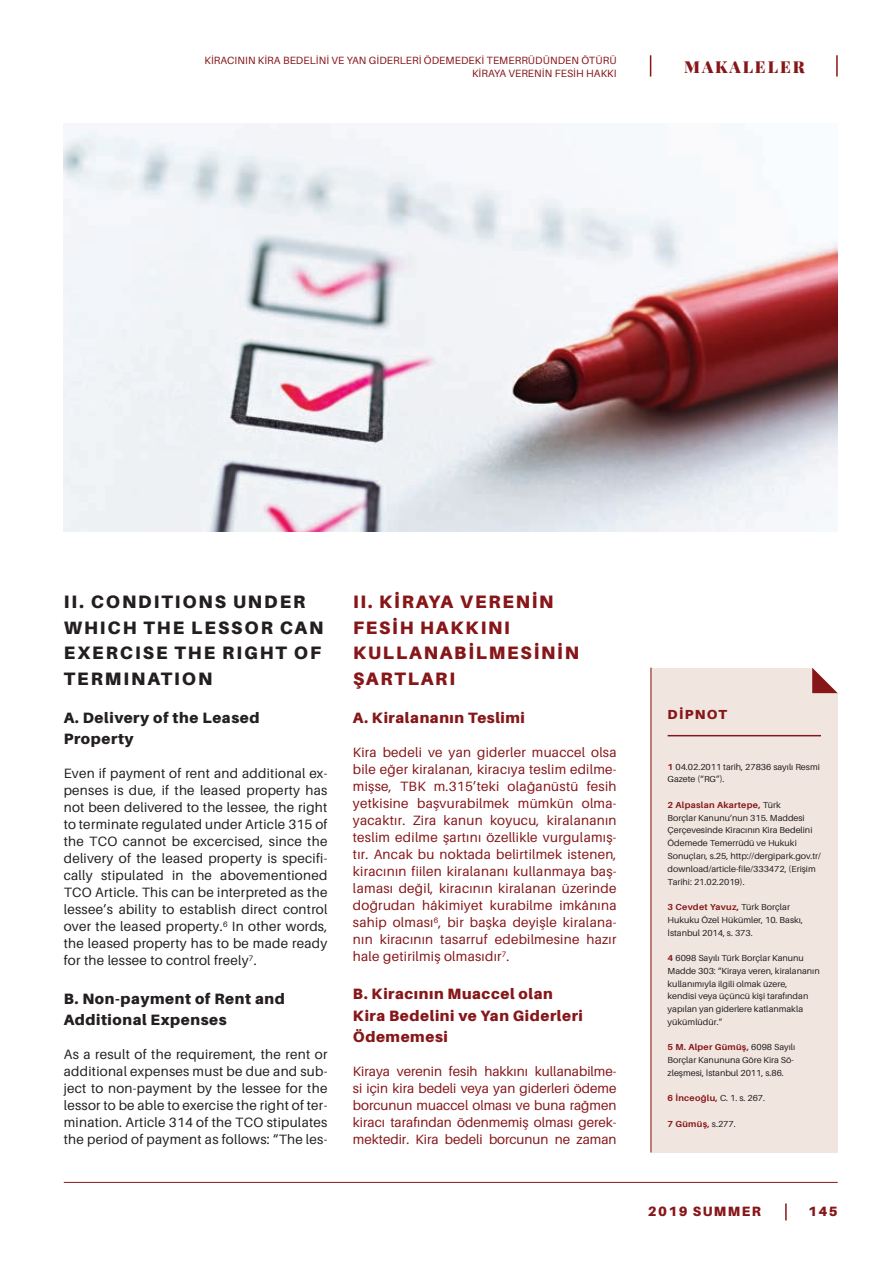
<style>
.page{position:relative;width:893px;height:1263px;background:#fff}
.page>*{position:absolute;margin:0;border:0;box-sizing:border-box;transform-origin:0 0}
.ING_metin_baslik{font:900 18px/25.5px "Aileron";letter-spacing:.11em;color:#231f20}
.TR_metin_baslik{font:900 18px/25.5px "Aileron";letter-spacing:.1em;color:#871619}
.t1{font:900 16.5px "Playfair Display";letter-spacing:.12em;color:#871619}
.TR_alt_baslik{font:900 15px/21.3px "Aileron";letter-spacing:.04em;color:#871619}
.ING_alt_baslik{font:900 15px/21.3px "Aileron";letter-spacing:.04em;color:#231f20}
.TR_metin{font:13.5px/17px "Aileron";letter-spacing:.01em;color:#871619;text-align:justify}
.ING_metin{font:13.5px/17px "Aileron";letter-spacing:.02em;color:#231f20;text-align:justify}
.t2{font:900 13.5px "Aileron";letter-spacing:.105em;color:#871619}
.t3{font:900 13.05px "Aileron";letter-spacing:.1em;color:#871619}
.t4{font:10.5px/12.8px "Aileron";letter-spacing:.01em;color:#871619;text-align:right}
.t5{font:8.7px/12.8px "Aileron";color:#231f20}
.t6{font:700 8.7px "Aileron";letter-spacing:.03em;color:#871619}
.s1{font-weight:700;color:#871619}
.s2{font-weight:400;color:#231f20}
</style>
<div class="page">
<hr style="left:64px;top:1182px;width:774px;height:1px;background:#871619">
<svg style="left:785px;top:1203px;width:2px;height:17px"></svg>
<svg style="left:650px;top:55px;width:1px;height:22px"></svg>
<hr style="left:836px;top:55px;width:2px;height:22px;background:#871619">
<img style="left:64px;top:123px;width:774px;height:408px">
<div style="left:651px;top:668px;width:187px;height:484px;background:#f0e5df"></div>
<hr style="left:668px;top:735px;width:153px;height:1px;background:#871619">
<svg style="left:812px;top:668px;width:26px;height:25px"></svg>
<hr style="left:651px;top:668px;width:1px;height:484px;background:#871619">
<p class="t4" style="left:205px;top:54px;width:413px">KİRACININ KİRA BEDELİNİ VE YAN GİDERLERİ ÖDEMEDEKİ TEMERRÜDÜNDEN ÖTÜRÜ<br>KİRAYA VERENİN FESİH HAKKI</p>
<p class="t1" style="left:684px;top:54px;width:122px">MAKALELER</p>
<p class="ING_metin_baslik" style="left:64px;top:589px;width:261px">II. CONDITIONS UNDER<br>WHICH THE LESSOR CAN<br>EXERCISE THE RIGHT OF<br>TERMINATION</p>
<p class="ING_alt_baslik" style="left:64px;top:707px;width:197px">A. Delivery of the Leased<br>Property</p>
<p class="ING_metin" style="left:64px;top:765px;width:265px">Even if payment of rent and additional ex&shy;penses is due, if the leased property has not been delivered to the lessee, the right to terminate regulated under Article 315 of the TCO cannot be excercised, since the delivery of the leased property is specifi&shy;cally stipulated in the abovementioned TCO Article. This can be interpreted as the lessee’s ability to establish direct control over the leased property.<sup>6</sup> In other words, the leased property has to be made ready for the lessee to control freely<sup>7</sup>.</p>
<p class="ING_alt_baslik" style="left:64px;top:987px;width:222px">B. Non-payment of Rent and<br>Additional Expenses</p>
<p class="ING_metin" style="left:64px;top:1046px;width:265px">As a result of the requirement, the rent or additional expenses must be due and sub&shy;ject to non-payment by the lessee for the lessor to be able to exercise the right of ter&shy;mination. Article 314 of the TCO stipulates the period of payment as follows: “The les-</p>
<p class="TR_metin_baslik" style="left:353px;top:589px;width:227px">II. KIRAYA VERENIN<br>FESIH HAKKINI<br>KULLANABILMESININ<br>ŞARTLARI</p>
<p class="TR_alt_baslik" style="left:353px;top:707px;width:174px">A. Kiralananın Teslimi</p>
<p class="TR_metin" style="left:353px;top:744px;width:265px">Kira bedeli ve yan giderler muaccel olsa bile eğer kiralanan, kiracıya teslim edilme&shy;mişse, TBK m.315’teki olağanüstü fesih yetkisine başvurabilmek mümkün olma&shy;yacaktır. Zira kanun koyucu, kiralananın teslim edilme şartını özellikle vurgulamış&shy;tır. Ancak bu noktada belirtilmek istenen, kiracının fiilen kiralananı kullanmaya baş&shy;laması değil, kiracının kiralanan üzerinde doğrudan hâkimiyet kurabilme imkânına sahip olması<sup>6</sup>, bir başka deyişle kiralana&shy;nın kiracının tasarruf edebilmesine hazır hale getirilmiş olmasıdır<sup>7</sup>.</p>
<p class="TR_alt_baslik" style="left:353px;top:983px;width:231px">B. Kiracının Muaccel olan<br>Kira Bedelini ve Yan Giderleri<br>Ödememesi</p>
<p class="TR_metin" style="left:353px;top:1063px;width:265px">Kiraya verenin fesih hakkını kullanabilme&shy;si için kira bedeli veya yan giderleri ödeme borcunun muaccel olması ve buna rağmen kiracı tarafından ödenmemiş olması gerek&shy;mektedir. Kira bedeli borcunun ne zaman</p>
<p class="t3" style="left:668px;top:706px;width:61px">DİPNOT</p>
<p class="t5" style="left:668px;top:760px;width:154px"><span class="s1">1</span> 04.02.2011 tarih, 27836 sayılı Resmi<br>Gazete (“RG”).</p>
<p class="t5" style="left:668px;top:799px;width:155px"><span class="s1">2 Alpaslan Akartepe,</span> Türk<br>Borçlar Kanunu’nun 315. Maddesi Çerçevesinde Kiracının Kira Bedelini Ödemede Temerrüdü ve Hukuki Sonuçları, s.25, http://dergipark.gov.tr/ download/article-file/333472, (Erişim Tarihi: 21.02.2019).</p>
<p class="t5" style="left:668px;top:901px;width:137px"><span class="s1">3 Cevdet Yavuz,</span> Türk Borçlar<br>Hukuku Özel Hükümler, 10. Baskı,<br>İstanbul 2014, s. 373.</p>
<p class="t5" style="left:668px;top:952px;width:154px"><span class="s1">4</span> 6098 Sayılı Türk Borçlar Kanunu<br>Madde 303: “Kiraya veren, kiralananın kullanımıyla ilgili olmak üzere,<br>kendisi veya üçüncü kişi tarafından yapılan yan giderlere katlanmakla yükümlüdür.”</p>
<p class="t5" style="left:668px;top:1041px;width:129px"><span class="s1">5 M. Alper Gümüş,</span> 6098 Sayılı<br>Borçlar Kanununa Göre Kira Sö&shy;zleşmesi, İstanbul 2011, s.86.</p>
<p class="t6" style="left:668px;top:1093px;width:99px">6 İnceoğlu, <span class="s2">C. 1. s. 267.</span></p>
<p class="t6" style="left:668px;top:1119px;width:70px">7 Gümüş, <span class="s2">s.277.</span></p>
<p class="t2" style="left:648px;top:1203px;width:115px">2019 SUMMER</p>
<p class="t2" style="left:808px;top:1203px;width:31px">145</p>
</div>
